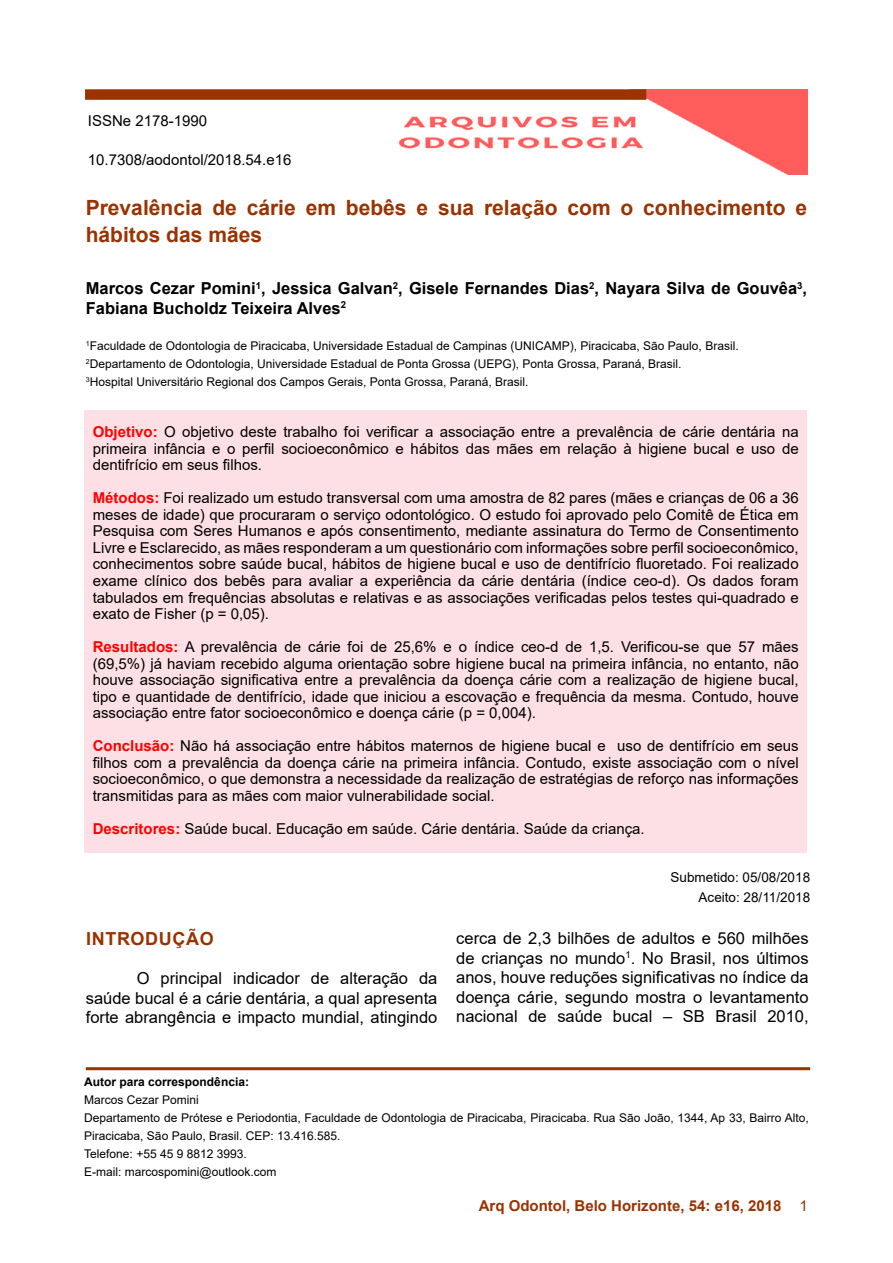
<style>
.page{position:relative;width:893px;height:1263px;background:#fff}
.page>*{position:absolute;margin:0;border:0;box-sizing:border-box;transform-origin:0 0}
.t1{font:700 21px/27px "Arial";color:#930}
.t2{font:700 18px "Arial";letter-spacing:.035em;color:#930}
.t3{font:16.5px/19.5px "Arial";color:#000;text-align:justify}
.t4{font:700 16.5px/19.5px "Arial";color:#000}
.t5{font:15px/16.5px "Arial";color:#000;text-align:justify}
.t6{font:700 15px "Arial";color:#930}
.t7{font:13.5px/19.5px "Arial";color:#000;text-align:right}
.t8{font:12px/18px "Arial";color:#000}
.t9{font:700 12px "Arial";color:#000}
.s1{font-weight:700;color:#f00}
.s2{font-weight:400}
</style>
<div class="page">
<img style="left:398px;top:89px;width:410px;height:85px">
<div style="left:84px;top:410px;width:723px;height:443px;background:#fce0e5"></div>
<div style="left:85px;top:89px;width:561px;height:11px;background:#930"></div>
<hr style="left:86px;top:1067px;width:724px;height:3px;background:#930">
<p class="t5" style="left:88px;top:112px;width:121px">ISSNe 2178-1990</p>
<p class="t5" style="left:88px;top:151px;width:205px">10.7308/aodontol/2018.54.e16</p>
<h1 class="t1" style="left:86px;top:194px;width:723px">Prevalência de cárie em bebês e sua relação com o conhecimento e hábitos das mães</h1>
<p class="t4" style="left:86px;top:279px;width:723px">Marcos Cezar Pomini<sup>1</sup>, Jessica Galvan<sup>2</sup>, Gisele Fernandes Dias<sup>2</sup>, Nayara Silva de Gouvêa<sup>3</sup>,<br>Fabiana Bucholdz Teixeira Alves<sup>2</sup></p>
<p class="t8" style="left:86px;top:336px;width:654px"><sup>1</sup>Faculdade de Odontologia de Piracicaba, Universidade Estadual de Campinas (UNICAMP), Piracicaba, São Paulo, Brasil.<br><sup>2</sup>Departamento de Odontologia, Universidade Estadual de Ponta Grossa (UEPG), Ponta Grossa, Paraná, Brasil.<br><sup>3</sup>Hospital Universitário Regional dos Campos Gerais, Ponta Grossa, Paraná, Brasil.</p>
<p class="t5" style="left:93px;top:424px;width:707px"><span class="s1">Objetivo:</span> O objetivo deste trabalho foi verificar a associação entre a prevalência de cárie dentária na primeira infância e o perfil socioeconômico e hábitos das mães em relação à higiene bucal e uso de dentifrício em seus filhos.</p>
<p class="t5" style="left:93px;top:490px;width:707px"><span class="s1">Métodos:</span> Foi realizado um estudo transversal com uma amostra de 82 pares (mães e crianças de 06 a 36 meses de idade) que procuraram o serviço odontológico. O estudo foi aprovado pelo Comitê de Ética em Pesquisa com Seres Humanos e após consentimento, mediante assinatura do Termo de Consentimento Livre e Esclarecido, as mães responderam a um questionário com informações sobre perfil socioeconômico, conhecimentos sobre saúde bucal, hábitos de higiene bucal e uso de dentifrício fluoretado. Foi realizado exame clínico dos bebês para avaliar a experiência da cárie dentária (índice ceo-d). Os dados foram tabulados em frequências absolutas e relativas e as associações verificadas pelos testes qui-quadrado e exato de Fisher (p = 0,05).</p>
<p class="t5" style="left:93px;top:638px;width:707px"><span class="s1">Resultados:</span> A prevalência de cárie foi de 25,6% e o índice ceo-d de 1,5. Verificou-se que 57 mães (69,5%) já haviam recebido alguma orientação sobre higiene bucal na primeira infância, no entanto, não houve associação significativa entre a prevalência da doença cárie com a realização de higiene bucal, tipo e quantidade de dentifrício, idade que iniciou a escovação e frequência da mesma. Contudo, houve associação entre fator socioeconômico e doença cárie (p = 0,004).</p>
<p class="t5" style="left:93px;top:737px;width:707px"><span class="s1">Conclusão:</span> Não há associação entre hábitos maternos de higiene bucal e uso de dentifrício em seus filhos com a prevalência da doença cárie na primeira infância. Contudo, existe associação com o nível socioeconômico, o que demonstra a necessidade da realização de estratégias de reforço nas informações transmitidas para as mães com maior vulnerabilidade social.</p>
<p class="t5" style="left:93px;top:820px;width:553px"><span class="s1">Descritores:</span> Saúde bucal. Educação em saúde. Cárie dentária. Saúde da criança.</p>
<p class="t2" style="left:86px;top:926px;width:129px">INTRODUÇÃO</p>
<p class="t3" style="left:86px;top:968px;width:353px;text-indent:51px">O principal indicador de alteração da saúde bucal é a cárie dentária, a qual apresenta forte abrangência e impacto mundial, atingindo</p>
<p class="t7" style="left:671px;top:868px;width:141px">Submetido: 05/08/2018<br>Aceito: 28/11/2018</p>
<p class="t3" style="left:456px;top:928px;width:354px">cerca de 2,3 bilhões de adultos e 560 milhões de crianças no mundo<sup>1</sup>. No Brasil, nos últimos anos, houve reduções significativas no índice da doença cárie, segundo mostra o levantamento nacional de saúde bucal – SB Brasil 2010,</p>
<p class="t9" style="left:84px;top:1074px;width:166px">Autor para correspondência:</p>
<p class="t8" style="left:84px;top:1091px;width:726px">Marcos Cezar Pomini<br>Departamento de Prótese e Periodontia, Faculdade de Odontologia de Piracicaba, Piracicaba. Rua São João, 1344, Ap 33, Bairro Alto, Piracicaba, São Paulo, Brasil. CEP: 13.416.585.<br>Telefone: +55 45 9 8812 3993.<br>E-mail: marcospomini@outlook.com</p>
<p class="t6" style="left:479px;top:1195px;width:331px">Arq Odontol, Belo Horizonte, 54: e16, 2018 <span class="s2">1</span></p>
</div>
